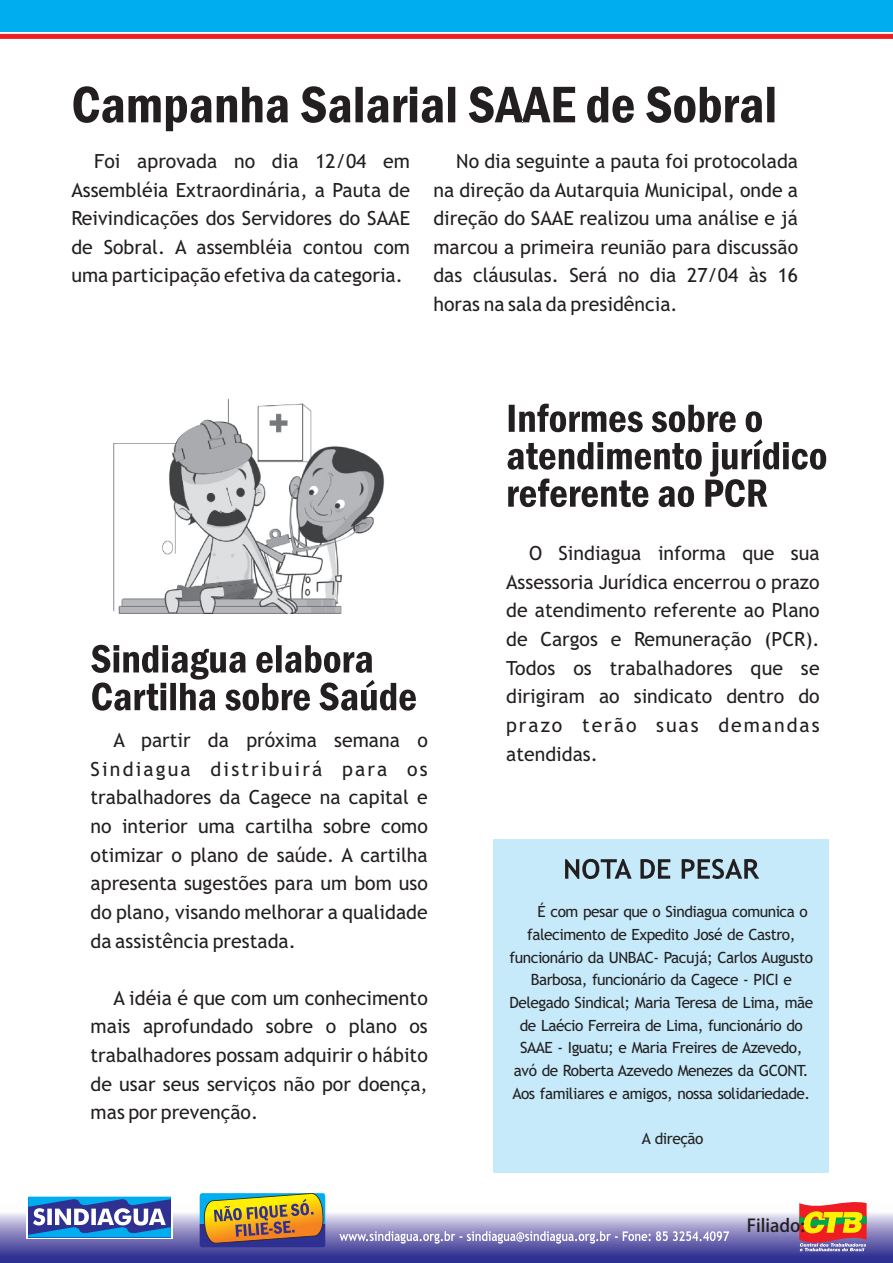
<style>
.page{position:relative;width:893px;height:1263px;background:#fff}
.page>*{position:absolute;margin:0;border:0;box-sizing:border-box;transform-origin:0 0}
.t1{font:19.5px/28.7px "Trebuchet MS";color:#231f20;text-align:justify}
.t2{font:17.55px "Koz Go Pro";color:#231f20}
.t3{font:15.45px "Trebuchet MS";letter-spacing:-.03em;color:#231f20}
</style>
<div class="page">
<div style="left:494px;top:840px;width:335px;height:333px;background:#c6eafa"></div>
<svg style="left:565px;top:859px;width:194px;height:20px"></svg>
<img style="left:113px;top:398px;width:272px;height:215px">
<svg style="left:91px;top:645px;width:325px;height:66px"></svg>
<svg style="left:508px;top:404px;width:318px;height:103px"></svg>
<svg style="left:73px;top:86px;width:701px;height:45px"></svg>
<svg style="left:0;top:1205px;width:893px;height:58px;background:#8382bd"></svg>
<svg style="left:0;top:34px;width:893px;height:5px;background:#ee2329"></svg>
<svg style="left:339px;top:1231px;width:390px;height:12px;background:#a19dcb"></svg>
<svg style="left:200px;top:1193px;width:125px;height:54px;background:#9d8a4e"></svg>
<div style="left:26px;top:1195px;width:147px;height:44px;background:linear-gradient(to right,#1b62b7,#1b62b7)"></div>
<svg style="left:28px;top:1196px;width:143px;height:41px"></svg>
<svg style="left:799px;top:1202px;width:68px;height:49px;background:#c97b4a"></svg>
<div style="left:0;top:0;width:893px;height:31px;background:#00aeef"></div>
<p class="t1" style="left:71px;top:148px;width:728px;text-indent:385px">No dia seguinte a pauta foi protocolada Assembléia Extraordinária, a Pauta de na direção da Autarquia Municipal, onde a Reivindicações dos Servidores do SAAE direção do SAAE realizou uma análise e já de Sobral. A assembléia contou com marcou a primeira reunião para discussão uma participação efetiva da categoria.</p>
<p class="t1" style="left:94px;top:148px;width:317px">Foi aprovada no dia 12/04 em</p>
<p class="t1" style="left:433px;top:263px;width:366px">das cláusulas. Será no dia 27/04 às 16 horas na sala da presidência.</p>
<p class="t1" style="left:91px;top:727px;width:339px;text-indent:23px">A partir da próxima semana o Sindiagua distribuirá para os trabalhadores da Cagece na capital e no interior uma cartilha sobre como otimizar o plano de saúde. A cartilha apresenta sugestões para um bom uso do plano, visando melhorar a qualidade da assistência prestada.</p>
<p class="t1" style="left:91px;top:985px;width:339px;text-indent:23px">A idéia é que com um conhecimento mais aprofundado sobre o plano os trabalhadores possam adquirir o hábito de usar seus serviços não por doença, mas por prevenção.</p>
<p class="t1" style="left:506px;top:540px;width:315px;text-indent:23px">O Sindiagua informa que sua Assessoria Jurídica encerrou o prazo de atendimento referente ao Plano de Cargos e Remuneração (PCR).<br>Todos os trabalhadores que se dirigiram ao sindicato dentro do prazo terão suas demandas atendidas.</p>
<p class="t3" style="left:538px;top:906px;width:272px">É com pesar que o Sindiagua comunica o</p>
<p class="t3" style="left:527px;top:928px;width:270px">falecimento de Expedito José de Castro,</p>
<p class="t3" style="left:510px;top:951px;width:305px">funcionário da UNBAC- Pacujá; Carlos Augusto</p>
<p class="t3" style="left:531px;top:974px;width:263px">Barbosa, funcionário da Cagece - PICI e</p>
<p class="t3" style="left:509px;top:996px;width:305px">Delegado Sindical; Maria Teresa de Lima, mãe</p>
<p class="t3" style="left:520px;top:1019px;width:284px">de Laécio Ferreira de Lima, funcionário do</p>
<p class="t3" style="left:520px;top:1042px;width:284px">SAAE - Iguatu; e Maria Freires de Azevedo,</p>
<p class="t3" style="left:514px;top:1065px;width:296px">avó de Roberta Azevedo Menezes da GCONT.</p>
<p class="t3" style="left:512px;top:1087px;width:299px">Aos familiares e amigos, nossa solidariedade.</p>
<p class="t3" style="left:642px;top:1133px;width:63px">A direção</p>
<p class="t2" style="left:747px;top:1217px;width:60px">Filiado:</p>
</div>
